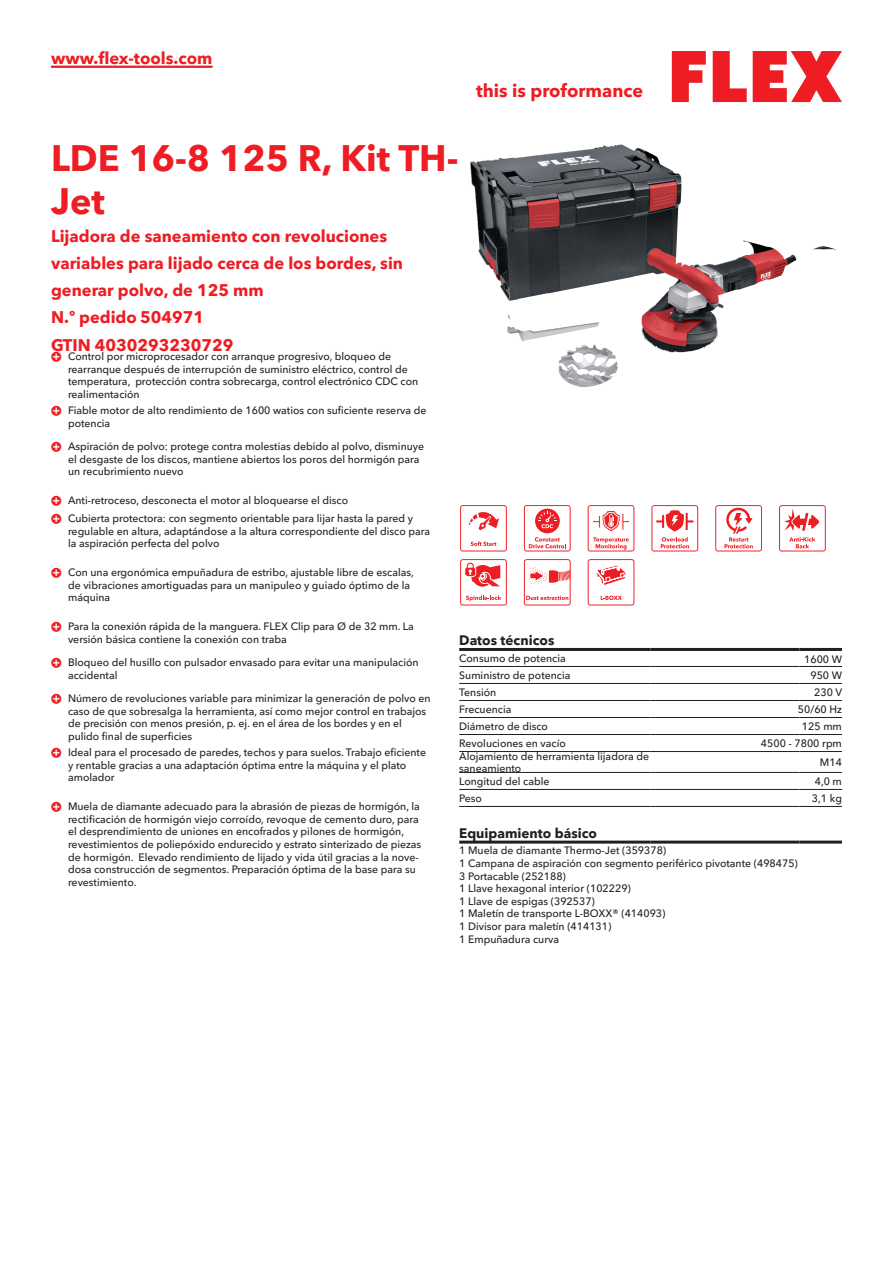
<style>
.page{position:relative;width:893px;height:1263px;background:#fff}
.page>*{position:absolute;margin:0;border:0;box-sizing:border-box;transform-origin:0 0}
.CB_AF_Product-name{font:700 36px/43.2px "Avenir Next W1 G";color:#ee1d23}
.t1{font:700 18px "Avenir Next W1 G";color:#ee1d23}
.CB_AF_Product-short{font:700 16.5px/27px "Avenir Next W1 G";color:#ee1d23}
.CB_AF_Order-number{font:700 16.5px "Avenir Next W1 G";color:#ee1d23}
.CB_AF_Table-headline{font:700 13.5px "Avenir Next W1 G";color:#231f20}
.CB_AF_Table-specific{font:500 10.5px/12.6px "Avenir Next W1 G";color:#231f20}
</style>
<div class="page">
<svg style="left:672px;top:51px;width:34px;height:51px"></svg>
<svg style="left:713px;top:51px;width:34px;height:51px"></svg>
<svg style="left:753px;top:51px;width:89px;height:51px"></svg>
<hr style="left:51px;top:66px;width:162px;height:2px;background:#ee1d23">
<img style="left:470px;top:144px;width:197px;height:187px">
<hr style="left:459px;top:666px;width:192px;height:1px;background:#231f20">
<hr style="left:651px;top:666px;width:148px;height:1px;background:#231f20">
<hr style="left:799px;top:666px;width:43px;height:1px;background:#231f20">
<hr style="left:459px;top:683px;width:192px;height:1px;background:#231f20">
<hr style="left:651px;top:683px;width:148px;height:1px;background:#231f20">
<hr style="left:799px;top:683px;width:43px;height:1px;background:#231f20">
<hr style="left:459px;top:700px;width:192px;height:1px;background:#231f20">
<hr style="left:651px;top:700px;width:148px;height:1px;background:#231f20">
<hr style="left:799px;top:700px;width:43px;height:1px;background:#231f20">
<hr style="left:459px;top:717px;width:192px;height:1px;background:#231f20">
<hr style="left:651px;top:717px;width:148px;height:1px;background:#231f20">
<hr style="left:799px;top:717px;width:43px;height:1px;background:#231f20">
<hr style="left:459px;top:734px;width:192px;height:1px;background:#231f20">
<hr style="left:651px;top:734px;width:148px;height:1px;background:#231f20">
<hr style="left:799px;top:734px;width:43px;height:1px;background:#231f20">
<hr style="left:459px;top:751px;width:192px;height:1px;background:#231f20">
<hr style="left:651px;top:751px;width:148px;height:1px;background:#231f20">
<hr style="left:799px;top:751px;width:43px;height:1px;background:#231f20">
<hr style="left:459px;top:772px;width:192px;height:1px;background:#231f20">
<hr style="left:651px;top:772px;width:148px;height:1px;background:#231f20">
<hr style="left:799px;top:772px;width:43px;height:1px;background:#231f20">
<hr style="left:459px;top:789px;width:192px;height:1px;background:#231f20">
<hr style="left:651px;top:789px;width:148px;height:1px;background:#231f20">
<hr style="left:799px;top:789px;width:43px;height:1px;background:#231f20">
<hr style="left:459px;top:806px;width:192px;height:1px;background:#231f20">
<hr style="left:651px;top:806px;width:148px;height:1px;background:#231f20">
<hr style="left:799px;top:806px;width:43px;height:1px;background:#231f20">
<hr style="left:459px;top:648px;width:192px;height:3px;background:#231f20">
<hr style="left:651px;top:648px;width:148px;height:3px;background:#231f20">
<hr style="left:799px;top:648px;width:43px;height:3px;background:#231f20">
<hr style="left:459px;top:840px;width:192px;height:3px;background:#231f20">
<hr style="left:651px;top:840px;width:148px;height:3px;background:#231f20">
<hr style="left:799px;top:840px;width:43px;height:3px;background:#231f20">
<svg style="left:460px;top:505px;width:47px;height:46px"></svg>
<svg style="left:524px;top:505px;width:47px;height:46px"></svg>
<svg style="left:588px;top:505px;width:46px;height:46px"></svg>
<svg style="left:651px;top:505px;width:47px;height:46px"></svg>
<svg style="left:715px;top:505px;width:47px;height:46px"></svg>
<svg style="left:779px;top:505px;width:47px;height:46px"></svg>
<svg style="left:460px;top:559px;width:47px;height:46px"></svg>
<svg style="left:524px;top:559px;width:47px;height:46px"></svg>
<svg style="left:588px;top:559px;width:46px;height:46px"></svg>
<h3 class="CB_AF_Product-short" style="left:51px;top:43px;width:163px">www.flex-tools.com</h3>
<h2 class="t1" style="left:476px;top:77px;width:169px">this is proformance</h2>
<p class="CB_AF_Product-name" style="left:51px;top:134px;width:409px">LDE 16-8 125 R, Kit TH-<br>Jet</p>
<p class="CB_AF_Product-short" style="left:51px;top:221px;width:354px">Lijadora de saneamiento con revoluciones variables para lijado cerca de los bordes, sin generar polvo, de 125 mm</p>
<p class="CB_AF_Order-number" style="left:51px;top:304px;width:155px">N.º pedido 504971</p>
<p class="CB_AF_Order-number" style="left:51px;top:332px;width:184px">GTIN 4030293230729</p>
<p class="CB_AF_Table-specific" style="left:68px;top:349px;width:352px">Control por microprocesador con arranque progresivo, bloqueo de rearranque después de interrupción de suministro eléctrico, control de temperatura, protección contra sobrecarga, control electrónico CDC con realimentación</p>
<p class="CB_AF_Table-specific" style="left:68px;top:403px;width:360px">Fiable motor de alto rendimiento de 1600 watios con suficiente reserva de potencia</p>
<p class="CB_AF_Table-specific" style="left:68px;top:439px;width:358px">Aspiración de polvo: protege contra molestias debido al polvo, disminuye el desgaste de los discos, mantiene abiertos los poros del hormigón para un recubrimiento nuevo</p>
<p class="CB_AF_Table-specific" style="left:68px;top:493px;width:282px">Anti-retroceso, desconecta el motor al bloquearse el disco</p>
<p class="CB_AF_Table-specific" style="left:68px;top:511px;width:364px">Cubierta protectora: con segmento orientable para lijar hasta la pared y regulable en altura, adaptándose a la altura correspondiente del disco para la aspiración perfecta del polvo</p>
<p class="CB_AF_Table-specific" style="left:68px;top:565px;width:347px">Con una ergonómica empuñadura de estribo, ajustable libre de escalas, de vibraciones amortiguadas para un manipuleo y guiado óptimo de la máquina</p>
<p class="CB_AF_Table-specific" style="left:68px;top:619px;width:347px">Para la conexión rápida de la manguera. FLEX Clip para Ø de 32 mm. La versión básica contiene la conexión con traba</p>
<p class="CB_AF_Table-specific" style="left:68px;top:655px;width:352px">Bloqueo del husillo con pulsador envasado para evitar una manipulación accidental</p>
<p class="CB_AF_Table-specific" style="left:68px;top:691px;width:364px">Número de revoluciones variable para minimizar la generación de polvo en caso de que sobresalga la herramienta, así como mejor control en trabajos de precisión con menos presión, p. ej. en el área de los bordes y en el pulido final de superficies</p>
<p class="CB_AF_Table-specific" style="left:68px;top:745px;width:359px">Ideal para el procesado de paredes, techos y para suelos. Trabajo eficiente y rentable gracias a una adaptación óptima entre la máquina y el plato amolador</p>
<p class="CB_AF_Table-specific" style="left:68px;top:799px;width:355px">Muela de diamante adecuado para la abrasión de piezas de hormigón, la rectificación de hormigón viejo corroído, revoque de cemento duro, para el desprendimiento de uniones en encofrados y pilones de hormigón, revestimientos de poliepóxido endurecido y estrato sinterizado de piezas de hormigón. Elevado rendimiento de lijado y vida útil gracias a la nove&shy;dosa construcción de segmentos. Preparación óptima de la base para su revestimiento.</p>
<p class="CB_AF_Table-headline" style="left:459px;top:630px;width:97px">Datos técnicos</p>
<p class="CB_AF_Table-specific" style="left:459px;top:651px;width:108px">Consumo de potencia</p>
<p class="CB_AF_Table-specific" style="left:804px;top:652px;width:39px">1600 W</p>
<p class="CB_AF_Table-specific" style="left:459px;top:668px;width:113px">Suministro de potencia</p>
<p class="CB_AF_Table-specific" style="left:810px;top:668px;width:33px">950 W</p>
<p class="CB_AF_Table-specific" style="left:459px;top:685px;width:38px">Tensión</p>
<p class="CB_AF_Table-specific" style="left:814px;top:685px;width:29px">230 V</p>
<p class="CB_AF_Table-specific" style="left:459px;top:702px;width:54px">Frecuencia</p>
<p class="CB_AF_Table-specific" style="left:798px;top:702px;width:46px">50/60 Hz</p>
<p class="CB_AF_Table-specific" style="left:459px;top:719px;width:90px">Diámetro de disco</p>
<p class="CB_AF_Table-specific" style="left:802px;top:719px;width:41px">125 mm</p>
<p class="CB_AF_Table-specific" style="left:459px;top:736px;width:108px">Revoluciones en vacío</p>
<p class="CB_AF_Table-specific" style="left:761px;top:736px;width:82px">4500 - 7800 rpm</p>
<p class="CB_AF_Table-specific" style="left:459px;top:749px;width:191px">Alojamiento de herramienta lijadora de saneamiento</p>
<p class="CB_AF_Table-specific" style="left:820px;top:755px;width:23px">M14</p>
<p class="CB_AF_Table-specific" style="left:459px;top:774px;width:92px">Longitud del cable</p>
<p class="CB_AF_Table-specific" style="left:815px;top:774px;width:29px">4,0 m</p>
<p class="CB_AF_Table-specific" style="left:459px;top:791px;width:24px">Peso</p>
<p class="CB_AF_Table-specific" style="left:812px;top:791px;width:32px">3,1 kg</p>
<p class="CB_AF_Table-headline" style="left:459px;top:822px;width:139px">Equipamiento básico</p>
<p class="CB_AF_Table-specific" style="left:459px;top:843px;width:340px">1 Muela de diamante Thermo-Jet (359378)<br>1 Campana de aspiración con segmento periférico pivotante (498475)<br>3 Portacable (252188)<br>1 Llave hexagonal interior (102229)<br>1 Llave de espigas (392537)<br>1 Maletín de transporte L-BOXX® (414093)<br>1 Divisor para maletín (414131)<br>1 Empuñadura curva</p>
</div>
